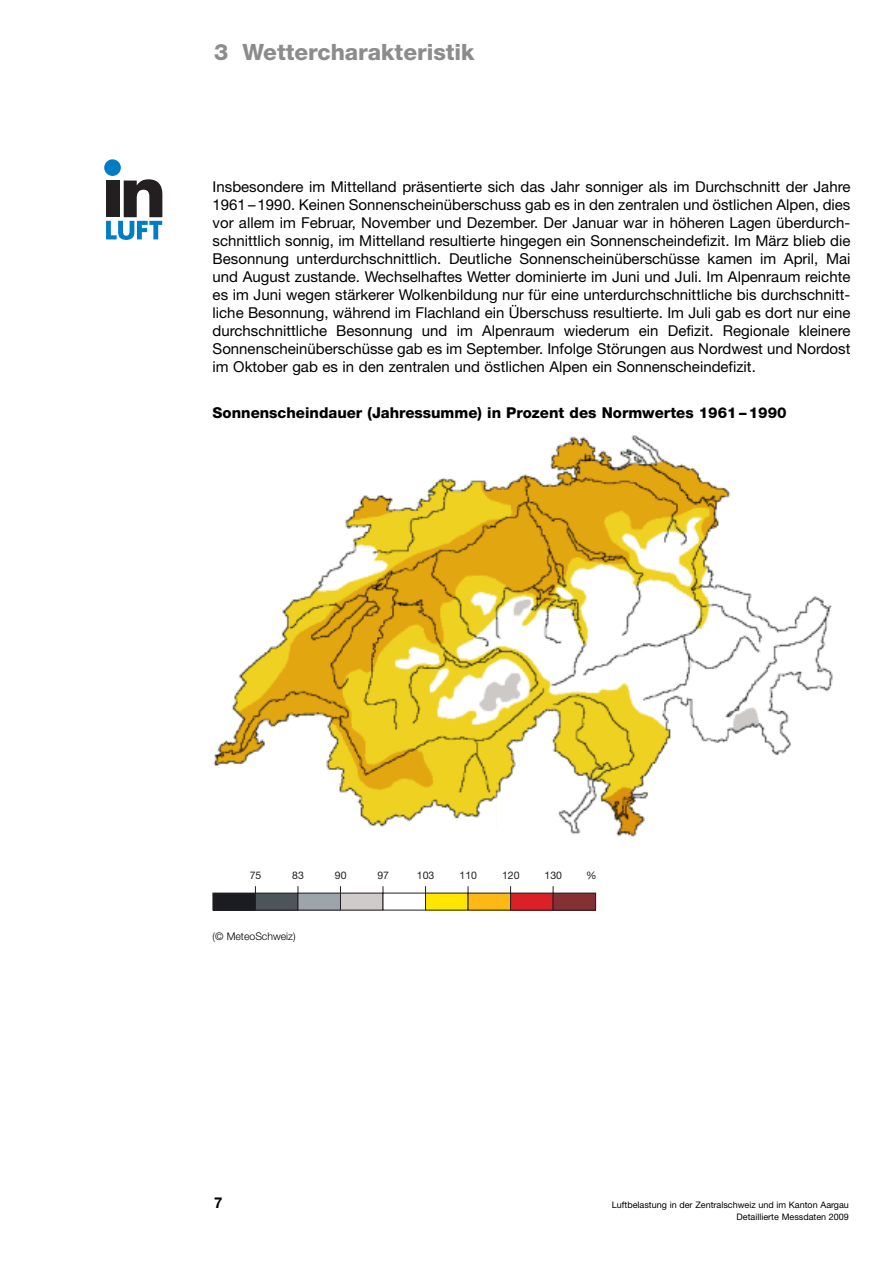
<style>
.page{position:relative;width:893px;height:1263px;background:#fff}
.page>*{position:absolute;margin:0;border:0;box-sizing:border-box;transform-origin:0 0}
.t1{font:800 22.5px "Helvetica Neue";color:#8c8c8c}
.t2{font:15px/18px "Helvetica Neue";color:#000;text-align:justify}
.t3{font:800 15px "Helvetica Neue";color:#000}
.t4{font:700 15px "Helvetica Neue";color:#000}
.t5{font:10.5px "Helvetica Neue";color:#231f20}
.t6{font:300 10.5px "Helvetica Neue";color:#000}
.t7{font:9px/12px "Helvetica Neue";color:#000;text-align:right}
</style>
<div class="page">
<div style="left:104px;top:159px;width:17px;height:17px;background:#007ec5;border-radius:50%"></div>
<svg style="left:106px;top:179px;width:56px;height:61px"></svg>
<div style="left:213px;top:893px;width:42px;height:17px;background:#1b1c21"></div>
<div style="left:255px;top:893px;width:43px;height:17px;background:#4d555a"></div>
<div style="left:255px;top:893px;width:43px;height:17px;border:1px solid #231f20"></div>
<div style="left:298px;top:893px;width:42px;height:17px;background:#9da5ab"></div>
<div style="left:298px;top:893px;width:43px;height:17px;border:1px solid #231f20"></div>
<div style="left:340px;top:893px;width:43px;height:17px;background:#cfcbca"></div>
<div style="left:340px;top:893px;width:43px;height:17px;border:1px solid #231f20"></div>
<div style="left:425px;top:893px;width:43px;height:17px;background:#ffe601"></div>
<div style="left:468px;top:893px;width:43px;height:17px;background:#fcb814"></div>
<div style="left:511px;top:893px;width:42px;height:17px;background:#db2128"></div>
<div style="left:553px;top:893px;width:43px;height:17px;background:#843034"></div>
<div style="left:553px;top:893px;width:43px;height:17px;border:1px solid #231f20"></div>
<img style="left:213px;top:435px;width:620px;height:402px">
<h1 class="t1" style="left:214px;top:44px;width:262px">3 Wettercharakteristik</h1>
<p class="t2" style="left:213px;top:179px;width:639px">Insbesondere im Mittelland präsentierte sich das Jahr sonniger als im Durchschnitt der Jahre 1961–1990. Keinen Sonnenscheinüberschuss gab es in den zentralen und östlichen Alpen, dies vor allem im Februar, November und Dezember. Der Januar war in höheren Lagen überdurch&shy;schnittlich sonnig, im Mittelland resultierte hingegen ein Sonnenscheindefizit. Im März blieb die Besonnung unterdurchschnittlich. Deutliche Sonnenscheinüberschüsse kamen im April, Mai und August zustande. Wechselhaftes Wetter dominierte im Juni und Juli. Im Alpenraum reichte es im Juni wegen stärkerer Wolkenbildung nur für eine unterdurchschnittliche bis durchschnitt&shy;liche Besonnung, während im Flachland ein Überschuss resultierte. Im Juli gab es dort nur eine durchschnittliche Besonnung und im Alpenraum wiederum ein Defizit. Regionale kleinere Sonnenscheinüberschüsse gab es im September. Infolge Störungen aus Nordwest und Nordost im Oktober gab es in den zentralen und östlichen Alpen ein Sonnenscheindefizit.</p>
<p class="t3" style="left:213px;top:407px;width:576px">Sonnenscheindauer (Jahressumme) in Prozent des Normwertes 1961 – 1990</p>
<p class="t5" style="left:250px;top:871px;width:13px">75</p>
<p class="t5" style="left:292px;top:871px;width:13px">83</p>
<p class="t5" style="left:335px;top:871px;width:13px">90</p>
<p class="t5" style="left:377px;top:871px;width:13px">97</p>
<p class="t5" style="left:417px;top:871px;width:19px">103</p>
<p class="t5" style="left:459px;top:871px;width:19px">110</p>
<p class="t5" style="left:502px;top:871px;width:19px">120</p>
<p class="t5" style="left:544px;top:871px;width:19px">130</p>
<p class="t5" style="left:586px;top:871px;width:12px">%</p>
<p class="t6" style="left:213px;top:930px;width:85px">(© MeteoSchweiz)</p>
<p class="t4" style="left:214px;top:1198px;width:10px">7</p>
<p class="t7" style="left:612px;top:1200px;width:238px">Luftbelastung in der Zentralschweiz und im Kanton Aargau<br>Detaillierte Messdaten 2009</p>
</div>
